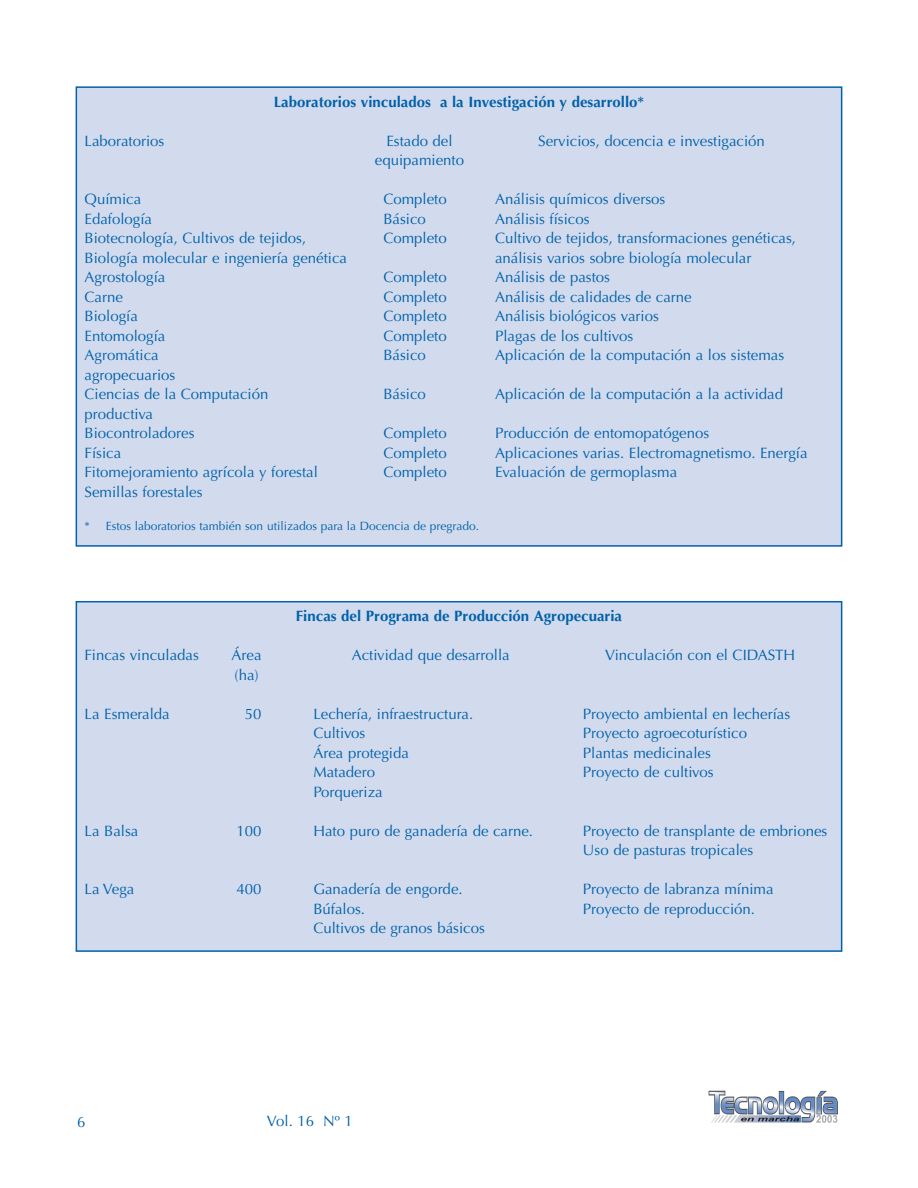
<style>
.page{position:relative;width:918px;height:1188px;background:#fff}
.page>*{position:absolute;margin:0;border:0;box-sizing:border-box;transform-origin:0 0}
.t1{font:15px/19.5px "Optima";color:#0161aa}
.t2{font:700 15px "Optima";color:#0161aa}
.t3{font:12px "Optima";color:#0161aa}
</style>
<div class="page">
<svg style="left:709px;top:1091px;width:129px;height:32px"></svg>
<div style="left:76px;top:87px;width:766px;height:459px;background:#d2dbee"></div>
<div style="left:76px;top:86px;width:766px;height:461px;border:2px solid #0161aa"></div>
<div style="left:76px;top:602px;width:766px;height:349px;background:#d2dbee"></div>
<div style="left:76px;top:601px;width:766px;height:351px;border:2px solid #0161aa"></div>
<p class="t2" style="left:274px;top:95px;width:372px">Laboratorios vinculados a la Investigación y desarrollo*</p>
<p class="t1" style="left:85px;top:132px;width:81px">Laboratorios</p>
<p class="t1" style="left:386px;top:132px;width:68px">Estado del</p>
<p class="t1" style="left:538px;top:132px;width:228px">Servicios, docencia e investigación</p>
<p class="t1" style="left:375px;top:152px;width:91px">equipamiento</p>
<p class="t1" style="left:85px;top:191px;width:58px">Química</p>
<p class="t1" style="left:383px;top:191px;width:65px">Completo</p>
<p class="t1" style="left:495px;top:191px;width:172px">Análisis químicos diversos</p>
<p class="t1" style="left:85px;top:210px;width:69px">Edafología</p>
<p class="t1" style="left:383px;top:210px;width:44px">Básico</p>
<p class="t1" style="left:495px;top:210px;width:96px">Análisis físicos</p>
<p class="t1" style="left:85px;top:230px;width:223px">Biotecnología, Cultivos de tejidos,</p>
<p class="t1" style="left:383px;top:230px;width:65px">Completo</p>
<p class="t1" style="left:495px;top:230px;width:302px">Cultivo de tejidos, transformaciones genéticas,</p>
<p class="t1" style="left:85px;top:249px;width:264px">Biología molecular e ingeniería genética</p>
<p class="t1" style="left:495px;top:249px;width:258px">análisis varios sobre biología molecular</p>
<p class="t1" style="left:85px;top:269px;width:82px">Agrostología</p>
<p class="t1" style="left:383px;top:269px;width:65px">Completo</p>
<p class="t1" style="left:495px;top:269px;width:117px">Análisis de pastos</p>
<p class="t1" style="left:85px;top:288px;width:40px">Carne</p>
<p class="t1" style="left:383px;top:288px;width:65px">Completo</p>
<p class="t1" style="left:495px;top:288px;width:198px">Análisis de calidades de carne</p>
<p class="t1" style="left:85px;top:308px;width:55px">Biología</p>
<p class="t1" style="left:383px;top:308px;width:65px">Completo</p>
<p class="t1" style="left:495px;top:308px;width:165px">Análisis biológicos varios</p>
<p class="t1" style="left:85px;top:327px;width:82px">Entomología</p>
<p class="t1" style="left:383px;top:327px;width:65px">Completo</p>
<p class="t1" style="left:495px;top:327px;width:140px">Plagas de los cultivos</p>
<p class="t1" style="left:85px;top:347px;width:76px">Agromática</p>
<p class="t1" style="left:383px;top:347px;width:44px">Básico</p>
<p class="t1" style="left:495px;top:347px;width:291px">Aplicación de la computación a los sistemas</p>
<p class="t1" style="left:85px;top:366px;width:185px">agropecuarios<br>Ciencias de la Computación</p>
<p class="t1" style="left:383px;top:386px;width:44px">Básico</p>
<p class="t1" style="left:495px;top:386px;width:290px">Aplicación de la computación a la actividad</p>
<p class="t1" style="left:85px;top:405px;width:112px">productiva<br>Biocontroladores</p>
<p class="t1" style="left:383px;top:425px;width:65px">Completo</p>
<p class="t1" style="left:495px;top:425px;width:216px">Producción de entomopatógenos</p>
<p class="t1" style="left:85px;top:444px;width:38px">Física</p>
<p class="t1" style="left:383px;top:444px;width:65px">Completo</p>
<p class="t1" style="left:495px;top:444px;width:314px">Aplicaciones varias. Electromagnetismo. Energía</p>
<p class="t1" style="left:85px;top:464px;width:235px">Fitomejoramiento agrícola y forestal</p>
<p class="t1" style="left:383px;top:464px;width:65px">Completo</p>
<p class="t1" style="left:495px;top:464px;width:184px">Evaluación de germoplasma</p>
<p class="t1" style="left:85px;top:483px;width:119px">Semillas forestales</p>
<p class="t3" style="left:85px;top:521px;width:396px">* Estos laboratorios también son utilizados para la Docencia de pregrado.</p>
<p class="t2" style="left:296px;top:610px;width:328px">Fincas del Programa de Producción Agropecuaria</p>
<p class="t1" style="left:85px;top:647px;width:116px">Fincas vinculadas</p>
<p class="t1" style="left:232px;top:647px;width:31px">Área</p>
<p class="t1" style="left:352px;top:647px;width:160px">Actividad que desarrolla</p>
<p class="t1" style="left:605px;top:647px;width:191px">Vinculación con el CIDASTH</p>
<p class="t1" style="left:235px;top:666px;width:26px">(ha)</p>
<p class="t1" style="left:85px;top:705px;width:87px">La Esmeralda</p>
<p class="t1" style="left:245px;top:705px;width:18px">50</p>
<p class="t1" style="left:313px;top:705px;width:161px">Lechería, infraestructura.</p>
<p class="t1" style="left:583px;top:705px;width:209px">Proyecto ambiental en lecherías</p>
<p class="t1" style="left:313px;top:725px;width:53px">Cultivos</p>
<p class="t1" style="left:583px;top:725px;width:166px">Proyecto agroecoturístico</p>
<p class="t1" style="left:313px;top:744px;width:97px">Área protegida</p>
<p class="t1" style="left:583px;top:744px;width:129px">Plantas medicinales</p>
<p class="t1" style="left:313px;top:764px;width:63px">Matadero</p>
<p class="t1" style="left:583px;top:764px;width:132px">Proyecto de cultivos</p>
<p class="t1" style="left:313px;top:783px;width:71px">Porqueriza</p>
<p class="t1" style="left:85px;top:822px;width:55px">La Balsa</p>
<p class="t1" style="left:237px;top:822px;width:27px">100</p>
<p class="t1" style="left:313px;top:822px;width:221px">Hato puro de ganadería de carne.</p>
<p class="t1" style="left:583px;top:822px;width:246px">Proyecto de transplante de embriones<br>Uso de pasturas tropicales</p>
<p class="t1" style="left:85px;top:881px;width:51px">La Vega</p>
<p class="t1" style="left:237px;top:881px;width:27px">400</p>
<p class="t1" style="left:313px;top:881px;width:151px">Ganadería de engorde.</p>
<p class="t1" style="left:583px;top:881px;width:192px">Proyecto de labranza mínima</p>
<p class="t1" style="left:313px;top:900px;width:53px">Búfalos.</p>
<p class="t1" style="left:583px;top:900px;width:174px">Proyecto de reproducción.</p>
<p class="t1" style="left:313px;top:920px;width:173px">Cultivos de granos básicos</p>
<p class="t1" style="left:77px;top:1113px;width:10px">6</p>
<p class="t1" style="left:267px;top:1113px;width:87px">Vol. 16 Nº 1</p>
</div>
